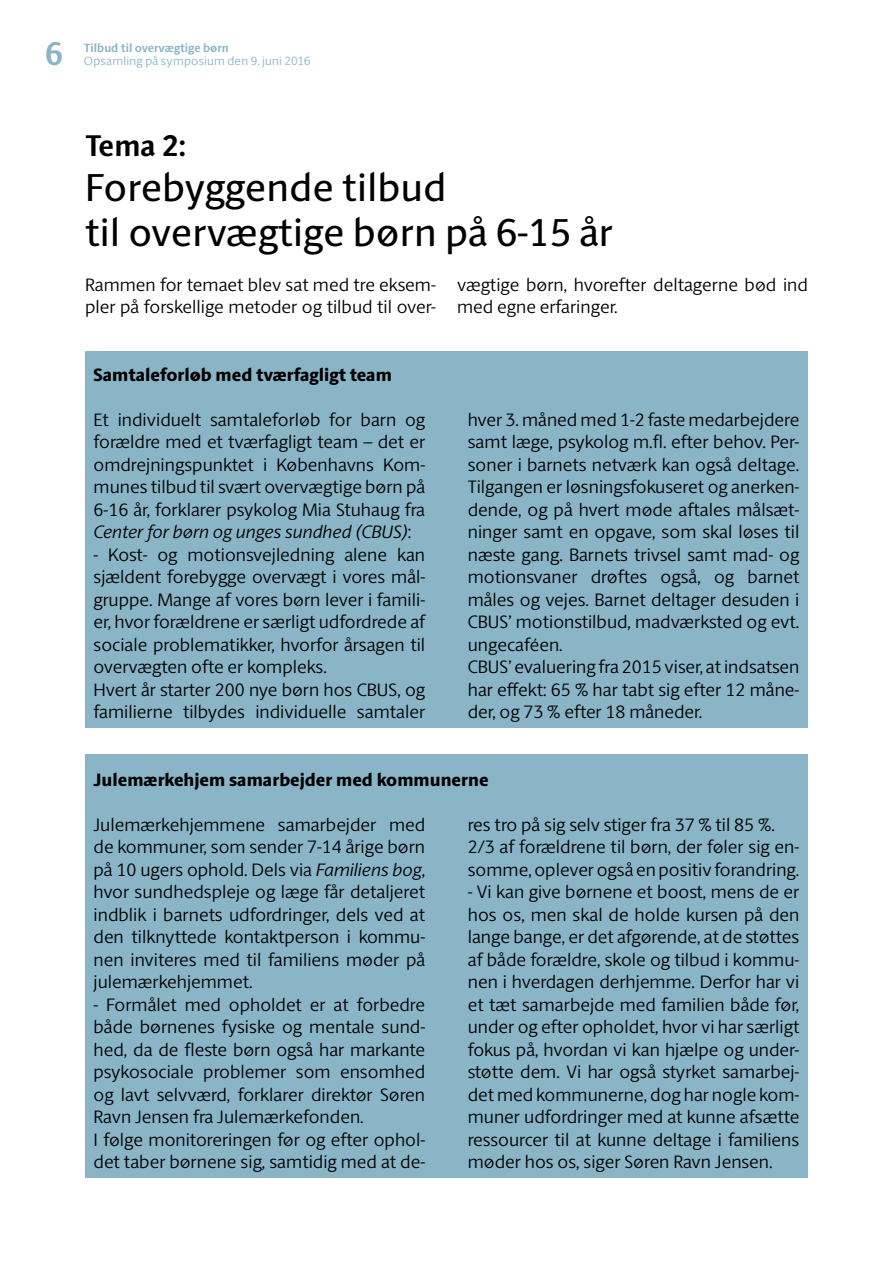
<style>
.page{position:relative;width:893px;height:1263px;background:#fff}
.page>*{position:absolute;margin:0;border:0;box-sizing:border-box;transform-origin:0 0}
.t1{font:39px/45px "ID Sans";color:#000}
.t2{font:700 33px "ID Sans";color:#89b5c7}
.t3{font:700 30px "ID Sans";color:#000}
.t4{font:300 18px/22.5px "ID Sans";color:#000}
.t5{font:800 18px "ID Sans";color:#000}
.t6{font:300 12px "ID Sans";letter-spacing:.02em;color:#89b5c7}
.t7{font:700 12px "ID Sans";color:#89b5c7}
.s1{font-style:italic}
</style>
<div class="page">
<div style="left:85px;top:351px;width:723px;height:376px;background:#89b5c7"></div>
<div style="left:85px;top:755px;width:723px;height:423px;background:#89b5c7"></div>
<h2 class="t2" style="left:45px;top:34px;width:20px">6</h2>
<p class="t7" style="left:84px;top:40px;width:147px">Tilbud til overvægtige børn</p>
<p class="t6" style="left:84px;top:54px;width:228px">Opsamling på symposium den 9. juni 2016</p>
<h3 class="t3" style="left:85px;top:127px;width:102px">Tema 2:</h3>
<h1 class="t1" style="left:85px;top:165px;width:530px">Forebyggende tilbud<br>til overvægtige børn på 6-15 år</h1>
<p class="t4" style="left:85px;top:273px;width:352px">Rammen for temaet blev sat med tre eksem&shy;pler på forskellige metoder og tilbud til over-</p>
<p class="t4" style="left:457px;top:273px;width:352px">vægtige børn, hvorefter deltagerne bød ind med egne erfaringer.</p>
<p class="t5" style="left:94px;top:363px;width:300px">Samtaleforløb med tværfagligt team</p>
<p class="t4" style="left:94px;top:408px;width:333px;text-align:justify">Et individuelt samtaleforløb for barn og forældre med et tværfagligt team – det er omdrejningspunktet i Københavns Kom&shy;munes tilbud til svært overvægtige børn på 6-16 år, forklarer psykolog Mia Stuhaug fra <span class="s1">Center for børn og unges sundhed (CBUS)</span>:</p>
<p class="t4" style="left:94px;top:543px;width:333px">- Kost- og motionsvejledning alene kan sjældent forebygge overvægt i vores mål&shy;gruppe. Mange af vores børn lever i famili&shy;er, hvor forældrene er særligt udfordrede af sociale problematikker, hvorfor årsagen til overvægten ofte er kompleks.<br>Hvert år starter 200 nye børn hos CBUS, og familierne tilbydes individuelle samtaler</p>
<p class="t4" style="left:468px;top:408px;width:333px">hver 3. måned med 1-2 faste medarbejdere samt læge, psykolog m.fl. efter behov. Per&shy;soner i barnets netværk kan også deltage.<br>Tilgangen er løsningsfokuseret og anerken&shy;dende, og på hvert møde aftales målsæt&shy;ninger samt en opgave, som skal løses til næste gang. Barnets trivsel samt mad- og motionsvaner drøftes også, og barnet måles og vejes. Barnet deltager desuden i CBUS’ motionstilbud, madværksted og evt. ungecaféen.<br>CBUS’ evaluering fra 2015 viser, at indsatsen har effekt: 65 % har tabt sig efter 12 måne&shy;der, og 73 % efter 18 måneder.</p>
<p class="t5" style="left:94px;top:768px;width:397px">Julemærkehjem samarbejder med kommunerne</p>
<p class="t4" style="left:94px;top:813px;width:333px;text-align:justify">Julemærkehjemmene samarbejder med de kommuner, som sender 7-14 årige børn på 10 ugers ophold. Dels via <span class="s1">Familiens bog</span>, hvor sundhedspleje og læge får detaljeret indblik i barnets udfordringer, dels ved at den tilknyttede kontaktperson i kommu&shy;nen inviteres med til familiens møder på julemærkehjemmet.</p>
<p class="t4" style="left:94px;top:993px;width:333px">- Formålet med opholdet er at forbedre både børnenes fysiske og mentale sund&shy;hed, da de fleste børn også har markante psykosociale problemer som ensomhed og lavt selvværd, forklarer direktør Søren Ravn Jensen fra Julemærkefonden.<br>I følge monitoreringen før og efter ophol&shy;det taber børnene sig, samtidig med at de-</p>
<p class="t4" style="left:468px;top:813px;width:333px">res tro på sig selv stiger fra 37 % til 85 %.<br>2/3 af forældrene til børn, der føler sig en&shy;somme, oplever også en positiv forandring.</p>
<p class="t4" style="left:468px;top:880px;width:333px;text-align:justify">- Vi kan give børnene et boost, mens de er hos os, men skal de holde kursen på den lange bange, er det afgørende, at de støttes af både forældre, skole og tilbud i kommu&shy;nen i hverdagen derhjemme. Derfor har vi et tæt samarbejde med familien både før, under og efter opholdet, hvor vi har særligt fokus på, hvordan vi kan hjælpe og under&shy;støtte dem. Vi har også styrket samarbej&shy;det med kommunerne, dog har nogle kom&shy;muner udfordringer med at kunne afsætte ressourcer til at kunne deltage i familiens møder hos os, siger Søren Ravn Jensen.</p>
</div>
